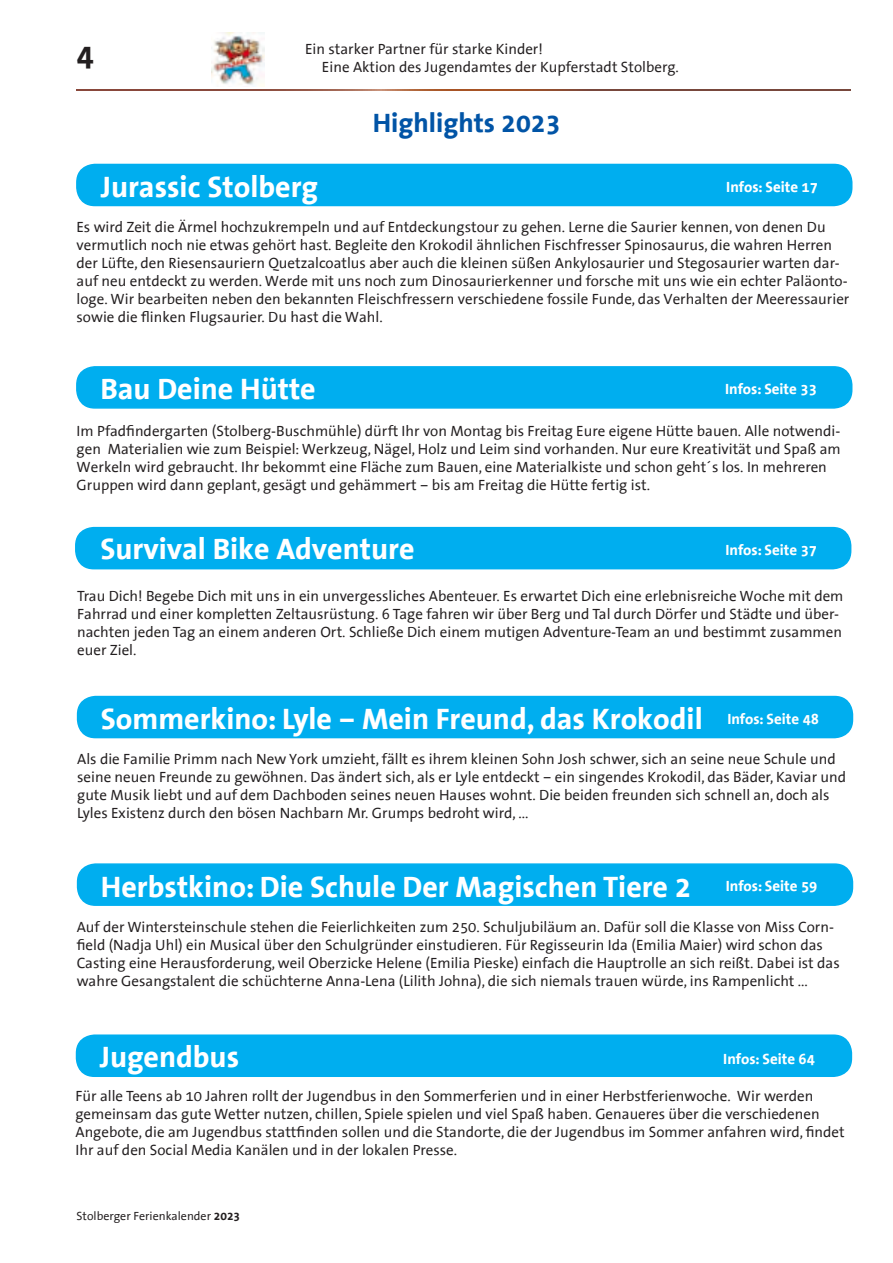
<style>
.page{position:relative;width:893px;height:1263px;background:#fff}
.page>*{position:absolute;margin:0;border:0;box-sizing:border-box;transform-origin:0 0}
.t1{font:700 32.25px "The Sans Office";color:#231f20}
.t2{font:700 30px "The Sans Office";color:#fff}
.t3{font:700 27px "The Sans Office";color:#0154a6}
.t4{font:15px/18px "The Sans Office";color:#231f20}
.t5{font:700 15px "The Sans Office";color:#fff}
.t6{font:12px "The Sans Office";color:#231f20}
.s1{font-weight:700}
</style>
<div class="page">
<img style="left:212px;top:33px;width:53px;height:53px">
<svg style="left:77px;top:89px;width:773px;height:2px;background:#8e513d"></svg>
<div style="left:77px;top:1035px;width:774px;height:41px;background:#00aeef;border-radius:18px"></div>
<div style="left:76px;top:1034px;width:776px;height:43px;border:2px solid #00aeef;border-radius:18px"></div>
<div style="left:77px;top:367px;width:775px;height:41px;background:#00aeef;border-radius:18px"></div>
<div style="left:76px;top:366px;width:776px;height:43px;border:2px solid #00aeef;border-radius:18px"></div>
<div style="left:78px;top:864px;width:774px;height:41px;background:#00aeef;border-radius:18px"></div>
<div style="left:77px;top:863px;width:776px;height:43px;border:2px solid #00aeef;border-radius:18px"></div>
<div style="left:77px;top:164px;width:775px;height:41px;background:#00aeef;border-radius:18px"></div>
<div style="left:76px;top:164px;width:776px;height:42px;border:2px solid #00aeef;border-radius:18px"></div>
<div style="left:78px;top:696px;width:774px;height:41px;background:#00aeef;border-radius:18px"></div>
<div style="left:77px;top:696px;width:776px;height:42px;border:2px solid #00aeef;border-radius:18px"></div>
<div style="left:76px;top:528px;width:775px;height:41px;background:#00aeef;border-radius:18px"></div>
<div style="left:75px;top:527px;width:776px;height:42px;border:2px solid #00aeef;border-radius:18px"></div>
<h1 class="t1" style="left:77px;top:38px;width:19px">4</h1>
<p class="t4" style="left:305px;top:40px;width:239px">Ein starker Partner für starke Kinder!</p>
<p class="t4" style="left:322px;top:58px;width:359px">Eine Aktion des Jugendamtes der Kupferstadt Stolberg.</p>
<h3 class="t3" style="left:373px;top:108px;width:189px">Highlights 2023</h3>
<h2 class="t2" style="left:101px;top:171px;width:219px">Jurassic Stolberg</h2>
<p class="t5" style="left:726px;top:179px;width:93px">Infos: Seite 17</p>
<p class="t4" style="left:77px;top:218px;width:774px">Es wird Zeit die Ärmel hochzukrempeln und auf Entdeckungstour zu gehen. Lerne die Saurier kennen, von denen Du vermutlich noch nie etwas gehört hast. Begleite den Krokodil ähnlichen Fischfresser Spinosaurus, die wahren Herren der Lüfte, den Riesensauriern Quetzalcoatlus aber auch die kleinen süßen Ankylosaurier und Stegosaurier warten dar&shy;auf neu entdeckt zu werden. Werde mit uns noch zum Dinosaurierkenner und forsche mit uns wie ein echter Paläonto&shy;loge. Wir bearbeiten neben den bekannten Fleischfressern verschiedene fossile Funde, das Verhalten der Meeressaurier sowie die flinken Flugsaurier. Du hast die Wahl.</p>
<h2 class="t2" style="left:100px;top:373px;width:217px">Bau Deine Hütte</h2>
<p class="t5" style="left:725px;top:380px;width:93px">Infos: Seite 33</p>
<p class="t4" style="left:77px;top:422px;width:766px">Im Pfadfindergarten (Stolberg-Buschmühle) dürft Ihr von Montag bis Freitag Eure eigene Hütte bauen. Alle notwendi&shy;gen Materialien wie zum Beispiel: Werkzeug, Nägel, Holz und Leim sind vorhanden. Nur eure Kreativität und Spaß am Werkeln wird gebraucht. Ihr bekommt eine Fläche zum Bauen, eine Materialkiste und schon geht´s los. In mehreren Gruppen wird dann geplant, gesägt und gehämmert – bis am Freitag die Hütte fertig ist.</p>
<h2 class="t2" style="left:100px;top:533px;width:316px">Survival Bike Adventure</h2>
<p class="t5" style="left:725px;top:542px;width:93px">Infos: Seite 37</p>
<p class="t4" style="left:77px;top:588px;width:768px">Trau Dich! Begebe Dich mit uns in ein unvergessliches Abenteuer. Es erwartet Dich eine erlebnisreiche Woche mit dem Fahrrad und einer kompletten Zeltausrüstung. 6 Tage fahren wir über Berg und Tal durch Dörfer und Städte und über&shy;nachten jeden Tag an einem anderen Ort. Schließe Dich einem mutigen Adventure-Team an und bestimmt zusammen euer Ziel.</p>
<h2 class="t2" style="left:101px;top:703px;width:603px">Sommerkino: Lyle – Mein Freund, das Krokodil</h2>
<p class="t5" style="left:727px;top:711px;width:93px">Infos: Seite 48</p>
<p class="t4" style="left:77px;top:750px;width:771px">Als die Familie Primm nach New York umzieht, fällt es ihrem kleinen Sohn Josh schwer, sich an seine neue Schule und seine neuen Freunde zu gewöhnen. Das ändert sich, als er Lyle entdeckt – ein singendes Krokodil, das Bäder, Kaviar und gute Musik liebt und auf dem Dachboden seines neuen Hauses wohnt. Die beiden freunden sich schnell an, doch als Lyles Existenz durch den bösen Nachbarn Mr. Grumps bedroht wird, ...</p>
<h2 class="t2" style="left:101px;top:870px;width:592px">Herbstkino: Die Schule Der Magischen Tiere 2</h2>
<p class="t5" style="left:726px;top:878px;width:93px">Infos: Seite 59</p>
<p class="t4" style="left:77px;top:919px;width:765px">Auf der Wintersteinschule stehen die Feierlichkeiten zum 250. Schuljubiläum an. Dafür soll die Klasse von Miss Corn&shy;field (Nadja Uhl) ein Musical über den Schulgründer einstudieren. Für Regisseurin Ida (Emilia Maier) wird schon das Casting eine Herausforderung, weil Oberzicke Helene (Emilia Pieske) einfach die Hauptrolle an sich reißt. Dabei ist das wahre Gesangstalent die schüchterne Anna-Lena (Lilith Johna), die sich niemals trauen würde, ins Rampenlicht ...</p>
<h2 class="t2" style="left:100px;top:1040px;width:141px">Jugendbus</h2>
<p class="t5" style="left:723px;top:1051px;width:93px">Infos: Seite 64</p>
<p class="t4" style="left:75px;top:1088px;width:771px">Für alle Teens ab 10 Jahren rollt der Jugendbus in den Sommerferien und in einer Herbstferienwoche. Wir werden gemeinsam das gute Wetter nutzen, chillen, Spiele spielen und viel Spaß haben. Genaueres über die verschiedenen Angebote, die am Jugendbus stattfinden sollen und die Standorte, die der Jugendbus im Sommer anfahren wird, findet Ihr auf den Social Media Kanälen und in der lokalen Presse.</p>
<p class="t6" style="left:77px;top:1210px;width:165px">Stolberger Ferienkalender <span class="s1">2023</span></p>
</div>
